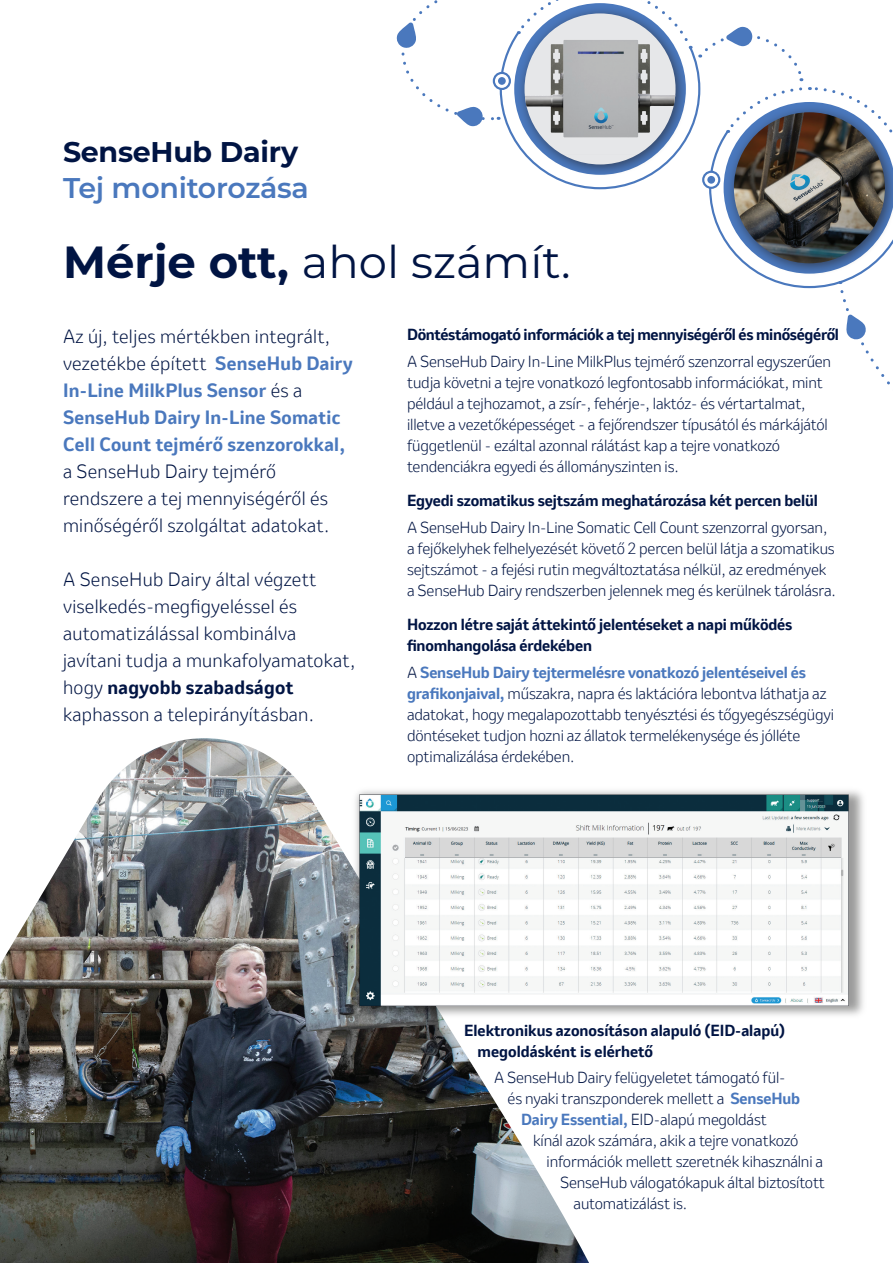
<style>
.page{position:relative;width:893px;height:1263px;background:#fff}
.page>*{position:absolute;margin:0;border:0;box-sizing:border-box;transform-origin:0 0}
.t1{font:45px "Montserrat";color:#001443}
.t2{font:600 28.5px "Montserrat";letter-spacing:-.01em;color:#4a78bd}
.t3{font:700 28.5px "Montserrat";letter-spacing:-.01em;color:#001443}
.t4{font:300 18px/27px "Invention";letter-spacing:.015em;color:#001443}
.t5{font:700 18px/27px "Invention";letter-spacing:.015em;color:#4a78bd}
.t6{font:300 15px/21px "Invention";letter-spacing:-.01em;color:#001443}
.t7{font:700 15px/21px "Invention";letter-spacing:-.01em;color:#001443}
.s1{font-weight:700}
.s2{font-weight:300;color:#001443}
.s3{font-weight:700;color:#4a78bd}
</style>
<div class="page">
<img style="left:0;top:738px;width:589px;height:525px">
<img style="left:351px;top:787px;width:513px;height:233px">
<svg style="left:396px;top:0;width:497px;height:385px"></svg>
<svg style="left:703px;top:172px;width:16px;height:16px"></svg>
<div style="left:702px;top:171px;width:18px;height:18px;border:2px solid #4a78bd;border-radius:50%"></div>
<div style="left:707px;top:176px;width:8px;height:8px;background:#4a78bd;border-radius:50%"></div>
<h2 class="t3" style="left:63px;top:131px;width:237px">SenseHub Dairy</h2>
<h2 class="t2" style="left:63px;top:168px;width:247px">Tej monitorozása</h2>
<h1 class="t1" style="left:63px;top:231px;width:509px"><span class="s1">Mérje ott,</span> ahol számít.</h1>
<p class="t5" style="left:63px;top:322px;width:291px"><span class="s2">Az új, teljes mértékben integrált, vezetékbe épített</span> SenseHub Dairy<br>In-Line MilkPlus Sensor <span class="s2">és a<br></span>SenseHub Dairy In-Line Somatic<br>Cell Count tejmérő szenzorokkal,</p>
<p class="t4" style="left:63px;top:457px;width:268px">a SenseHub Dairy tejmérő rendszere a tej mennyiségéről és minőségéről szolgáltat adatokat.</p>
<p class="t4" style="left:63px;top:565px;width:294px">A SenseHub Dairy által végzett viselkedés-megfigyeléssel és automatizálással kombinálva javítani tudja a munkafolyamatokat, hogy <span class="s1">nagyobb szabadságot </span>kaphasson a telepirányításban.</p>
<p class="t7" style="left:407px;top:324px;width:433px">Döntéstámogató információk a tej mennyiségéről és minőségéről</p>
<p class="t6" style="left:407px;top:351px;width:426px">A SenseHub Dairy In-Line MilkPlus tejmérő szenzorral egyszerűen tudja követni a tejre vonatkozó legfontosabb információkat, mint például a tejhozamot, a zsír-, fehérje-, laktóz- és vértartalmat, illetve a vezetőképességet - a fejőrendszer típusától és márkájától függetlenül - ezáltal azonnal rálátást kap a tejre vonatkozó tendenciákra egyedi és állományszinten is.</p>
<p class="t7" style="left:407px;top:490px;width:412px">Egyedi szomatikus sejtszám meghatározása két percen belül</p>
<p class="t6" style="left:407px;top:516px;width:430px">A SenseHub Dairy In-Line Somatic Cell Count szenzorral gyorsan, a fejőkelyhek felhelyezését követő 2 percen belül látja a szomatikus sejtszámot - a fejési rutin megváltoztatása nélkül, az eredmények a SenseHub Dairy rendszerben jelennek meg és kerülnek tárolásra.</p>
<p class="t7" style="left:407px;top:614px;width:387px">Hozzon létre saját áttekintő jelentéseket a napi működés finomhangolása érdekében</p>
<p class="t6" style="left:407px;top:661px;width:428px">A <span class="s3">SenseHub Dairy tejtermelésre vonatkozó jelentéseivel és grafikonjaival,</span> műszakra, napra és laktációra lebontva láthatja az adatokat, hogy megalapozottabb tenyésztési és tőgyegészségügyi döntéseket tudjon hozni az állatok termelékenysége és jólléte optimalizálása érdekében.</p>
<p class="t7" style="left:478px;top:1019px;width:309px;text-indent:-14px">Elektronikus azonosításon alapuló (EID-alapú) megoldásként is elérhető</p>
<p class="t6" style="left:494px;top:1067px;width:293px">A SenseHub Dairy felügyeletet támogató fül-</p>
<p class="t6" style="left:508px;top:1088px;width:294px">és nyaki transzponderek mellett a <span class="s3">SenseHub</span></p>
<p class="t6" style="left:521px;top:1109px;width:247px"><span class="s3">Dairy Essential,</span> EID-alapú megoldást</p>
<p class="t6" style="left:533px;top:1130px;width:267px">kínál azok számára, akik a tejre vonatkozó</p>
<p class="t6" style="left:547px;top:1151px;width:278px">információk mellett szeretnék kihasználni a</p>
<p class="t6" style="left:560px;top:1172px;width:266px">SenseHub válogatókapuk által biztosított</p>
<p class="t6" style="left:574px;top:1193px;width:115px">automatizálást is.</p>
</div>
